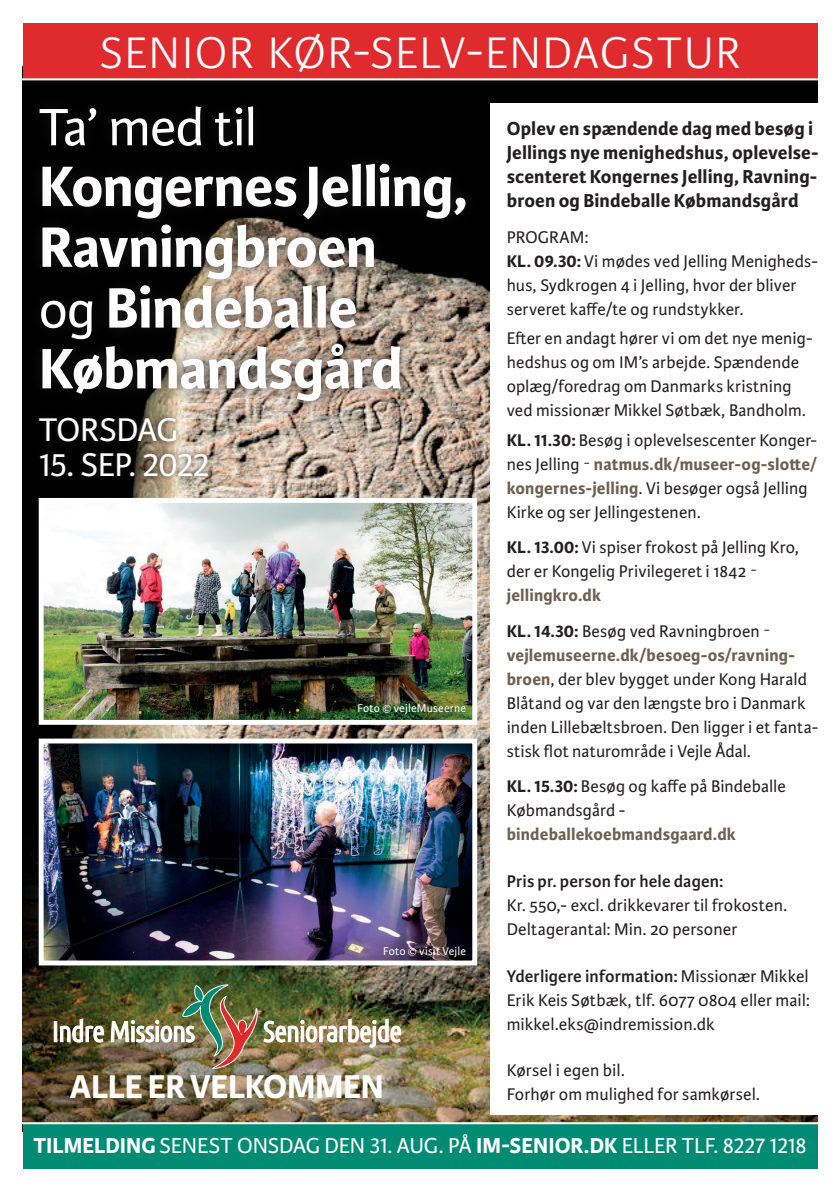
<style>
.page{position:relative;width:840px;height:1191px;background:#fff}
.page>*{position:absolute;margin:0;border:0;box-sizing:border-box;transform-origin:0 0}
.t1{font:700 60.8px/60.8px "Karmina Sans";letter-spacing:-.015em;color:#fff}
.t2{font:56px "Karmina Sans";letter-spacing:-.02em;color:#fff}
.t3{font:300 47px "Karmina Sans";letter-spacing:.035em;color:#fff}
.t4{font:35px "Karmina Sans";letter-spacing:-.015em;color:#fff}
.t5{font:700 35px "Karmina Sans";letter-spacing:-.01em;color:#fff}
.t6{font:23px "Karmina Sans";letter-spacing:-.01em;color:#fff}
.t7{font:700 20px/24px "Karmina Sans";letter-spacing:.005em;color:#231f20}
.t8{font:18px/24px "Karmina Sans";letter-spacing:.005em;color:#231f20}
.t9{font:700 18px "Karmina Sans";letter-spacing:.01em;color:#6d5f51}
.t10{font:600 18px "Karmina Sans";letter-spacing:.01em;color:#231f20}
.t11{font:12px "Karmina Sans";letter-spacing:.02em;color:#fff}
.s1{font-weight:400;font-size:56px}
.s2{font-weight:700}
.s3{font-family:"Daxline Pro";font-weight:300}
.s4{font-weight:700;color:#6d5f51}
.s5{font-weight:600}
</style>
<div class="page">
<img style="left:23px;top:80px;width:793px;height:1042px">
<div style="left:23px;top:23px;width:793px;height:56px;background:#df2b2e"></div>
<div style="left:33px;top:412px;width:181px;height:70px;background:#231f20;opacity:.75"></div>
<img style="left:45px;top:744px;width:426px;height:215px">
<div style="left:39px;top:738px;width:438px;height:227px;border:5px solid #fff"></div>
<img style="left:45px;top:504px;width:426px;height:215px">
<div style="left:39px;top:498px;width:438px;height:227px;border:5px solid #fff"></div>
<svg style="left:50px;top:858px;width:340px;height:1px"></svg>
<div style="left:26px;top:94px;width:453px;height:320px;background:#231f20;opacity:.75"></div>
<img style="left:263px;top:1018px;width:138px;height:29px">
<img style="left:54px;top:984px;width:203px;height:85px">
<div style="left:23px;top:1123px;width:793px;height:45px;background:#008b75"></div>
<div style="left:490px;top:103px;width:340px;height:1011px;background:#fff"></div>
<hr style="left:0;top:1122px;width:839px;height:2px;background:#fff">
<hr style="left:0;top:78px;width:839px;height:2px;background:#fff">
<h3 class="t3" style="left:100px;top:27px;width:641px">SENIOR KØR-SELV-ENDAGSTUR</h3>
<h2 class="t2" style="left:39px;top:96px;width:220px">Ta’ med til</h2>
<h1 class="t1" style="left:39px;top:157px;width:430px">Kongernes Jelling,<br>Ravningbroen<br><span class="s1">og</span> Bindeballe<br>Købmandsgård</h1>
<h3 class="t4" style="left:39px;top:410px;width:141px">TORSDAG</h3>
<h3 class="t4" style="left:39px;top:445px;width:172px">15. SEP. 2022</h3>
<p class="t11" style="left:357px;top:701px;width:110px">Foto © vejleMuseerne</p>
<p class="t11" style="left:383px;top:944px;width:84px">Foto © visit Vejle</p>
<h3 class="t5" style="left:70px;top:1066px;width:315px">ALLE ER VELKOMMEN</h3>
<p class="t7" style="left:506px;top:117px;width:313px">Oplev en spændende dag med besøg i Jellings nye menighedshus, oplevelse&shy;scenteret Kongernes Jelling, Ravning&shy;broen og Bindeballe Købmandsgård</p>
<p class="t8" style="left:506px;top:225px;width:312px">PROGRAM:<br><span class="s2">KL. 09.30:</span> Vi mødes ved Jelling Menigheds&shy;hus, Sydkrogen 4 i Jelling, hvor der bliver serveret kaffe/te og rundstykker.</p>
<p class="t8" style="left:506px;top:327px;width:307px">Efter en andagt hører vi om det nye menig&shy;hedshus og om IM’s arbejde. Spændende oplæg/foredrag om Danmarks kristning ved missionær Mikkel Søtbæk, Bandholm.</p>
<p class="t8" style="left:506px;top:428px;width:312px"><span class="s2">KL. 11.30:</span> Besøg i oplevelsescenter Konger&shy;nes Jelling <span class="s3">-</span> <span class="s4">natmus.dk/museer-og-slotte/ kongernes-jelling</span>. Vi besøger også Jelling Kirke og ser Jellingestenen.</p>
<p class="t8" style="left:506px;top:536px;width:294px"><span class="s2">KL. 13.00:</span> Vi spiser frokost på Jelling Kro, der er Kongelig Privilegeret i 1842 <span class="s3">- </span><span class="s4">jellingkro.dk</span></p>
<p class="t8" style="left:506px;top:619px;width:313px"><span class="s2">KL. 14.30:</span> Besøg ved Ravningbroen <span class="s3">- </span><span class="s4">vejlemuseerne.dk/besoeg-os/ravning&shy;broen</span>, der blev bygget under Kong Harald Blåtand og var den længste bro i Danmark inden Lillebæltsbroen. Den ligger i et fanta&shy;stisk flot naturområde i Vejle Ådal.</p>
<p class="t8" style="left:506px;top:774px;width:280px"><span class="s2">KL. 15.30:</span> Besøg og kaffe på Bindeballe<br>Købmandsgård -</p>
<p class="t9" style="left:506px;top:824px;width:230px">bindeballekoebmandsgaard.dk</p>
<p class="t10" style="left:506px;top:871px;width:218px">Pris pr. person for hele dagen:</p>
<p class="t8" style="left:506px;top:893px;width:282px">Kr. 550,- excl. drikkevarer til frokosten.<br>Deltagerantal: Min. 20 personer</p>
<p class="t8" style="left:506px;top:964px;width:304px;text-align:justify"><span class="s5">Yderligere information:</span> Missionær Mikkel Erik Keis Søtbæk, tlf. 6077 0804 eller mail: mikkel.eks@indremission.dk</p>
<p class="t8" style="left:506px;top:1058px;width:255px">Kørsel i egen bil.<br>Forhør om mulighed for samkørsel.</p>
<p class="t6" style="left:33px;top:1133px;width:774px"><span class="s2">TILMELDING</span> SENEST ONSDAG DEN 31. AUG. PÅ <span class="s2">IM-SENIOR.DK</span> ELLER TLF. 8227 1218</p>
</div>
